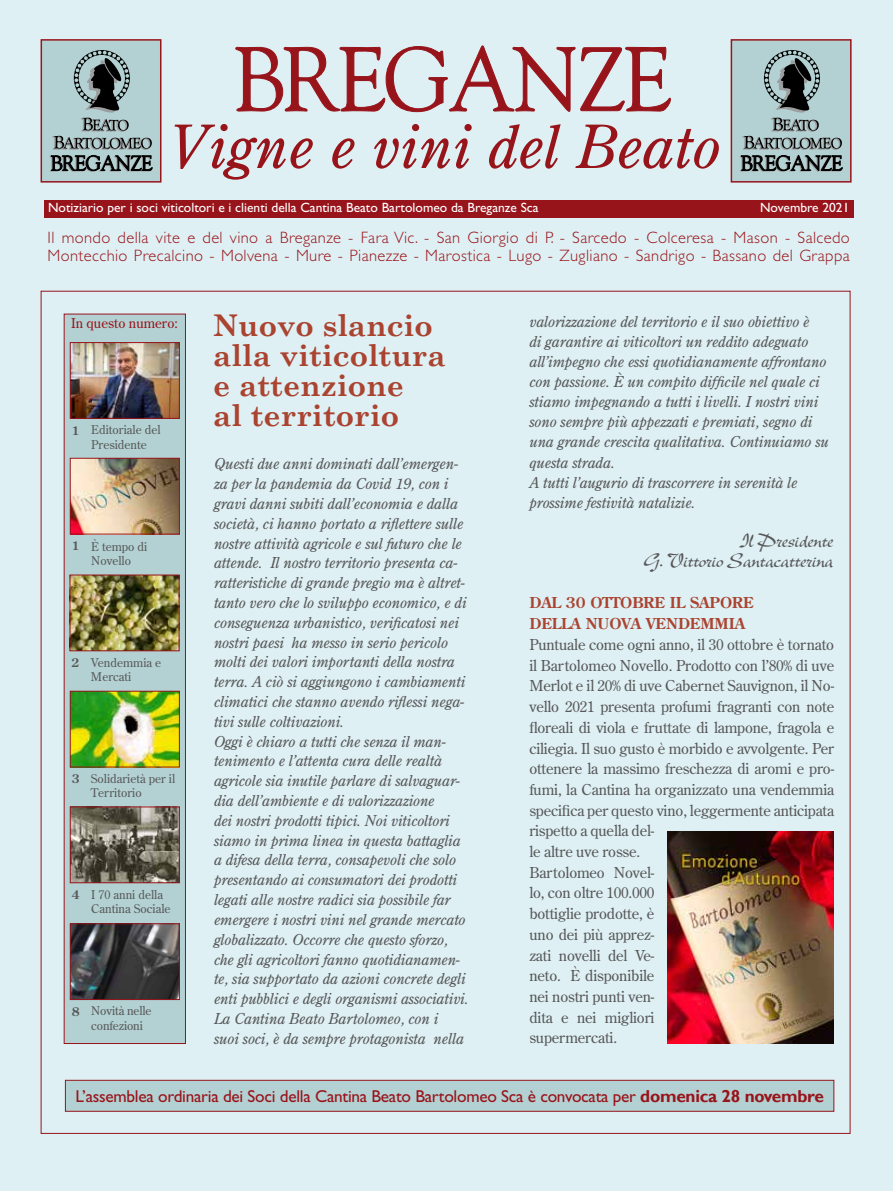
<style>
.page{position:relative;width:893px;height:1191px;background:#def0f3}
.page>*{position:absolute;margin:0;border:0;box-sizing:border-box;transform-origin:0 0}
.t1{font:italic 59.25px "Century Old Style Std";color:#98141b}
.t2{font:700 30px/30px "Century Schoolbook";color:#aa4330}
.t3{font:21px/19.8px "New Berolina";letter-spacing:-.03em;color:#58585a;text-align:right}
.t4{font:17.25px "Gill Sans";letter-spacing:-.015em;color:#98141b}
.t5{font:300 16.5px/18.5px "Gill Sans";letter-spacing:.02em;color:#98141b}
.t6{font:italic 15px/19.8px "Century Old Style Std";letter-spacing:-.01em;color:#58585a}
.t7{font:15px/20.7px "Century Old Style Std";letter-spacing:-.01em;color:#58585a}
.t8{font:700 15px/21px "Century Old Style Std";letter-spacing:-.005em;color:#aa4330}
.t9{font:13.5px "Gill Sans";color:#fff}
.t10{font:13.5px "Century Old Style Std";color:#98141b}
.t11{font:12px/14.4px "Century Old Style Std";color:#58585a}
.t12{font:700 12px "Century Old Style Std";color:#58585a}
.s1{font-weight:700}
</style>
<div class="page">
<div style="left:41px;top:40px;width:120px;height:142px;background:#b3d1d2"></div>
<svg style="left:50px;top:50px;width:102px;height:121px"></svg>
<div style="left:41px;top:39px;width:120px;height:144px;border:2px solid #98141b"></div>
<div style="left:731px;top:40px;width:120px;height:142px;background:#b3d1d2"></div>
<svg style="left:740px;top:50px;width:102px;height:121px"></svg>
<div style="left:731px;top:39px;width:121px;height:144px;border:2px solid #98141b"></div>
<svg style="left:235px;top:45px;width:436px;height:68px"></svg>
<div style="left:44px;top:200px;width:809px;height:18px;background:#98141b"></div>
<div style="left:65px;top:1080px;width:769px;height:31px;background:#b3d1d2;border:1px solid #98141b"></div>
<div style="left:64px;top:314px;width:122px;height:730px;background:#b3d1d2;border:1px solid #98141b"></div>
<img style="left:72px;top:344px;width:106px;height:73px">
<div style="left:70px;top:342px;width:110px;height:77px;border:1px solid #98141b"></div>
<img style="left:72px;top:576px;width:105px;height:73px">
<div style="left:70px;top:574px;width:109px;height:77px;border:1px solid #98141b"></div>
<img style="left:72px;top:808px;width:106px;height:73px">
<div style="left:70px;top:806px;width:110px;height:77px;border:1px solid #98141b"></div>
<img style="left:72px;top:693px;width:106px;height:72px">
<div style="left:70px;top:691px;width:110px;height:76px;border:1px solid #98141b"></div>
<img style="left:72px;top:925px;width:106px;height:73px">
<div style="left:70px;top:923px;width:110px;height:77px;border:1px solid #98141b"></div>
<img style="left:72px;top:460px;width:106px;height:72px">
<div style="left:70px;top:458px;width:110px;height:76px;border:1px solid #98141b"></div>
<img style="left:667px;top:831px;width:167px;height:213px">
<h1 class="t1" style="left:169px;top:110px;width:553px">Vigne e vini del Beato</h1>
<p class="t9" style="left:48px;top:200px;width:492px">Notiziario per i soci viticoltori e i clienti della Cantina Beato Bartolomeo da Breganze Sca</p>
<p class="t9" style="left:760px;top:200px;width:91px">Novembre 2021</p>
<p class="t5" style="left:48px;top:228px;width:804px">Il mondo della vite e del vino a Breganze - Fara Vic. - San Giorgio di P. - Sarcedo - Colceresa - Mason - Salcedo<br>Montecchio Precalcino - Molvena - Mure - Pianezze - Marostica - Lugo - Zugliano - Sandrigo - Bassano del Grappa</p>
<p class="t10" style="left:71px;top:315px;width:108px">In questo numero:</p>
<p class="t12" style="left:72px;top:422px;width:9px">1</p>
<p class="t11" style="left:91px;top:422px;width:71px">Editoriale del<br>Presidente</p>
<p class="t12" style="left:72px;top:538px;width:9px">1</p>
<p class="t11" style="left:91px;top:539px;width:58px">È tempo di<br>Novello</p>
<p class="t12" style="left:71px;top:654px;width:9px">2</p>
<p class="t11" style="left:91px;top:655px;width:72px">Vendemmia e<br>Mercati</p>
<p class="t12" style="left:72px;top:771px;width:9px">3</p>
<p class="t11" style="left:91px;top:771px;width:86px">Solidarietà per il<br>Territorio</p>
<p class="t12" style="left:72px;top:886px;width:9px">4</p>
<p class="t11" style="left:91px;top:887px;width:81px">I 70 anni della<br>Cantina Sociale</p>
<p class="t12" style="left:72px;top:1003px;width:9px">8</p>
<p class="t11" style="left:91px;top:1003px;width:62px">Novità nelle confezioni</p>
<h2 class="t2" style="left:213px;top:310px;width:234px">Nuovo slancio alla viticoltura e attenzione<br>al territorio</h2>
<p class="t6" style="left:529px;top:311px;width:301px">valorizzazione del territorio e il suo obiettivo è<br>di garantire ai viticoltori un reddito adeguato all’impegno che essi quotidianamente affrontano con passione. È un compito difficile nel quale ci stiamo impegnando a tutti i livelli. I nostri vini sono sempre più appezzati e premiati, segno di una grande crescita qualitativa. Continuiamo su questa strada.<br>A tutti l’augurio di trascorrere in serenità le prossime festività natalizie.</p>
<h3 class="t3" style="left:643px;top:531px;width:192px">Il Presidente<br>G. Vittorio Santacatterina</h3>
<p class="t6" style="left:214px;top:454px;width:256px">Questi due anni dominati dall’emergen&shy;za per la pandemia da Covid 19, con i gravi danni subiti dall’economia e dalla società, ci hanno portato a riflettere sulle nostre attività agricole e sul futuro che le attende. Il nostro territorio presenta ca&shy;ratteristiche di grande pregio ma è altret&shy;tanto vero che lo sviluppo economico, e di conseguenza urbanistico, verificatosi nei nostri paesi ha messo in serio pericolo molti dei valori importanti della nostra terra. A ciò si aggiungono i cambiamenti climatici che stanno avendo riflessi nega&shy;tivi sulle coltivazioni.<br>Oggi è chiaro a tutti che senza il man&shy;tenimento e l’attenta cura delle realtà agricole sia inutile parlare di salvaguar&shy;dia dell’ambiente e di valorizzazione<br>dei nostri prodotti tipici. Noi viticoltori siamo in prima linea in questa battaglia a difesa della terra, consapevoli che solo presentando ai consumatori dei prodotti legati alle nostre radici sia possibile far emergere i nostri vini nel grande mercato globalizzato. Occorre che questo sforzo, che gli agricoltori fanno quotidianamen&shy;te, sia supportato da azioni concrete degli enti pubblici e degli organismi associativi.<br>La Cantina Beato Bartolomeo, con i<br>suoi soci, è da sempre protagonista nella</p>
<p class="t8" style="left:529px;top:592px;width:226px">DAL 30 OTTOBRE IL SAPORE<br>DELLA NUOVA VENDEMMIA</p>
<p class="t7" style="left:529px;top:634px;width:306px">Puntuale come ogni anno, il 30 ottobre è tornato il Bartolomeo Novello. Prodotto con l’80% di uve<br>Merlot e il 20% di uve Cabernet Sauvignon, il No&shy;vello 2021 presenta profumi fragranti con note floreali di viola e fruttate di lampone, fragola e ciliegia. Il suo gusto è morbido e avvolgente. Per ottenere la massimo freschezza di aromi e pro&shy;fumi, la Cantina ha organizzato una vendemmia specifica per questo vino, leggermente anticipata rispetto a quella del-<br>le altre uve rosse.<br>Bartolomeo Novel-<br>lo, con oltre 100.000<br>bottiglie prodotte, è<br>uno dei più apprez-<br>zati novelli del Ve-<br>neto. È disponibile<br>nei nostri punti ven-<br>dita e nei migliori<br>supermercati.</p>
<p class="t4" style="left:75px;top:1086px;width:750px">L’assemblea ordinaria dei Soci della Cantina Beato Bartolomeo Sca è convocata per <span class="s1">domenica 28 novembre</span></p>
</div>
